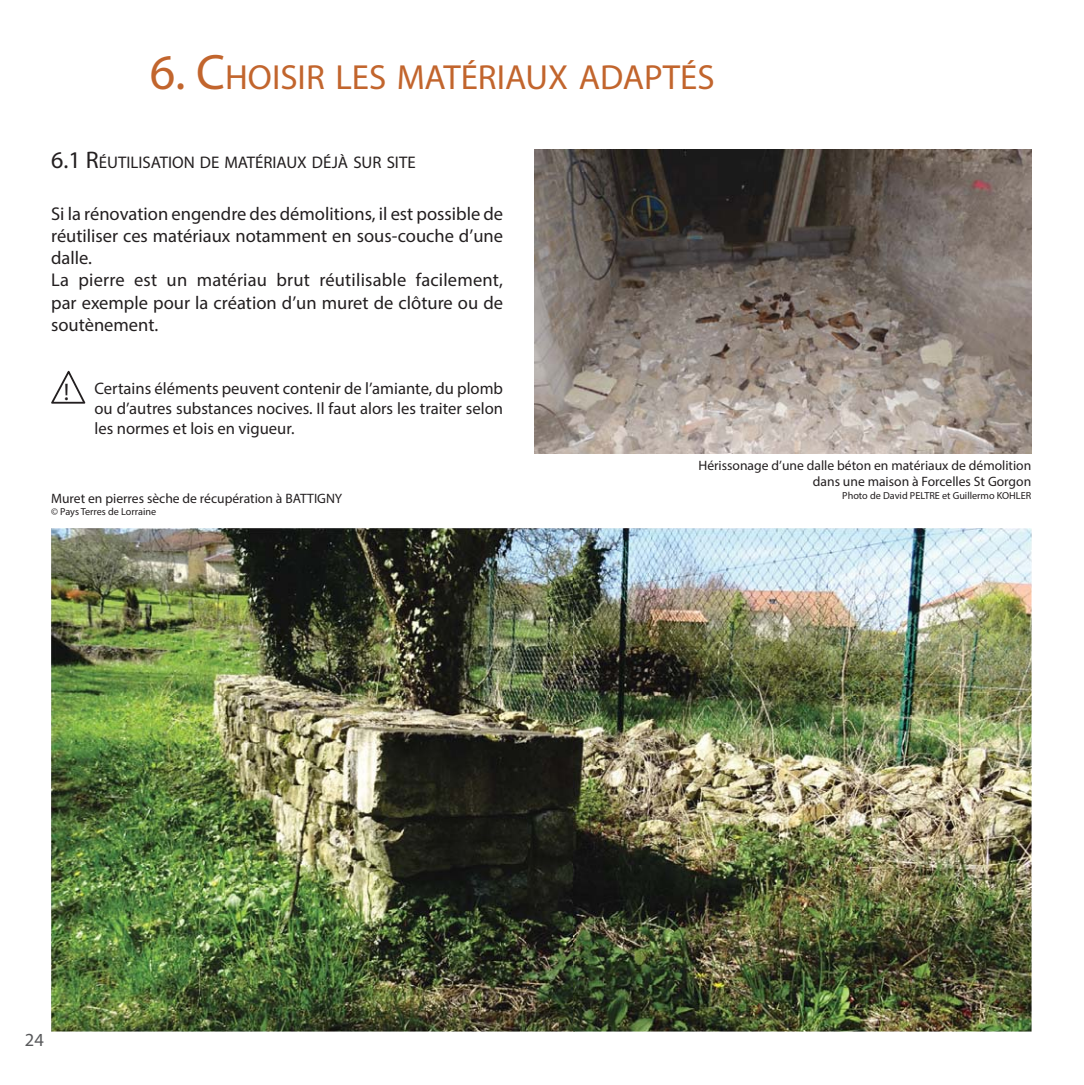
<style>
.page{position:relative;width:1084px;height:1085px;background:#fff}
.page>*{position:absolute;margin:0;border:0;box-sizing:border-box;transform-origin:0 0}
.t1{font:35px "Myriad Pro";color:#c2652d}
.t2{font:24px "Myriad Pro";color:#231f20}
.t3{font:18.4px/22.2px "Myriad Pro";color:#231f20}
.t4{font:18.4px "Myriad Pro";color:#58595b}
.t5{font:16.8px "Myriad Pro";color:#231f20}
.t6{font:16.6px/20px "Myriad Pro";color:#231f20;text-align:justify}
.t7{font:13.6px/16.4px "Myriad Pro";color:#231f20;text-align:right}
.t8{font:10.2px "Myriad Pro";color:#231f20}
.s1{font-size:50px}
.s2{font-size:24px}
</style>
<div class="page">
<img style="left:534px;top:150px;width:497px;height:303px">
<svg style="left:51px;top:371px;width:34px;height:32px"></svg>
<img style="left:51px;top:528px;width:981px;height:503px">
<h1 class="t1" style="left:150px;top:56px;width:566px"><span class="s1">6. C</span>HOISIR LES MATÉRIAUX ADAPTÉS</h1>
<p class="t5" style="left:51px;top:152px;width:366px"><span class="s2">6.1 R</span>ÉUTILISATION DE MATÉRIAUX DÉJÀ SUR SITE</p>
<p class="t3" style="left:51px;top:204px;width:454px">Si la rénovation engendre des démolitions, il est possible de réutiliser ces matériaux notamment en sous-couche d’une dalle.<br>La pierre est un matériau brut réutilisable facilement, par exemple pour la création d’un muret de clôture ou de soutènement.</p>
<h2 class="t2" style="left:64px;top:382px;width:7px">!</h2>
<p class="t6" style="left:94px;top:379px;width:410px">Certains éléments peuvent contenir de l’amiante, du plomb ou d’autres substances nocives. Il faut alors les traiter selon les normes et lois en vigueur.</p>
<p class="t7" style="left:51px;top:491px;width:293px">Muret en pierres sèche de récupération à BATTIGNY</p>
<p class="t8" style="left:51px;top:508px;width:107px">© Pays Terres de Lorraine</p>
<p class="t7" style="left:698px;top:458px;width:334px">Hérissonage d’une dalle béton en matériaux de démolition dans une maison à Forcelles St Gorgon</p>
<p class="t8" style="left:842px;top:491px;width:191px">Photo de David PELTRE et Guillermo KOHLER</p>
<p class="t4" style="left:25px;top:1032px;width:20px">24</p>
</div>
